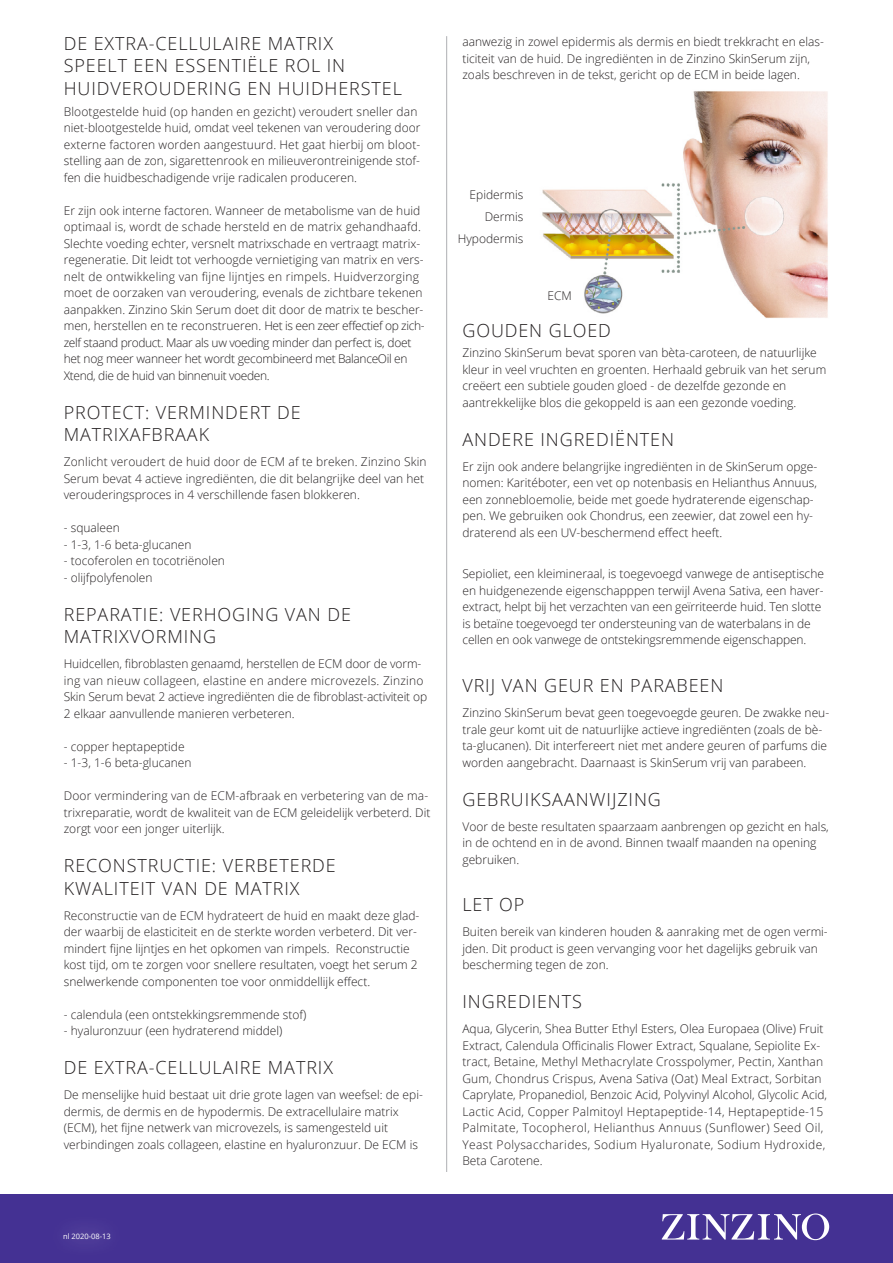
<style>
.page{position:relative;width:893px;height:1263px;background:#fff}
.page>*{position:absolute;margin:0;border:0;box-sizing:border-box;transform-origin:0 0}
.Brödtext{font:300 18px/22.5px "Open Sans";letter-spacing:.05em;color:#231f20}
.Rubbe_12_15{font:300 18px/22.5px "Open Sans";letter-spacing:.05em;color:#231f20}
.Brödtext-2{font:300 12px/16.5px "Open Sans";color:#231f20}
.t1{font:7.5px "Open Sans";color:#fff}
</style>
<div class="page">
<div style="left:0;top:1194px;width:893px;height:69px;background:#443193"></div>
<svg style="left:662px;top:1213px;width:167px;height:27px"></svg>
<hr style="left:446px;top:36px;width:1px;height:1136px;background:#aeafb3">
<img style="left:542px;top:91px;width:286px;height:227px">
<p class="Rubbe_12_15" style="left:64px;top:32px;width:340px">DE EXTRA-CELLULAIRE MATRIX<br>SPEELT EEN ESSENTIËLE ROL IN<br>HUIDVEROUDERING EN HUIDHERSTEL</p>
<p class="Brödtext-2" style="left:64px;top:103px;width:358px">Blootgestelde huid (op handen en gezicht) veroudert sneller dan niet-blootgestelde huid, omdat veel tekenen van veroudering door externe factoren worden aangestuurd. Het gaat hierbij om bloot&shy;stelling aan de zon, sigarettenrook en milieuverontreinigende stof&shy;fen die huidbeschadigende vrije radicalen produceren.</p>
<p class="Brödtext-2" style="left:64px;top:202px;width:362px">Er zijn ook interne factoren. Wanneer de metabolisme van de huid optimaal is, wordt de schade hersteld en de matrix gehandhaafd.<br>Slechte voeding echter, versnelt matrixschade en vertraagt matrix&shy;regeneratie. Dit leidt tot verhoogde vernietiging van matrix en vers&shy;nelt de ontwikkeling van fijne lijntjes en rimpels. Huidverzorging moet de oorzaken van veroudering, evenals de zichtbare tekenen aanpakken. Zinzino Skin Serum doet dit door de matrix te bescher&shy;men, herstellen en te reconstrueren. Het is een zeer effectief op zich&shy;zelf staand product. Maar als uw voeding minder dan perfect is, doet het nog meer wanneer het wordt gecombineerd met BalanceOil en Xtend, die de huid van binnenuit voeden.</p>
<p class="Brödtext" style="left:64px;top:400px;width:238px">PROTECT: VERMINDERT DE<br>MATRIXAFBRAAK</p>
<p class="Brödtext-2" style="left:64px;top:453px;width:364px">Zonlicht veroudert de huid door de ECM af te breken. Zinzino Skin<br>Serum bevat 4 actieve ingrediënten, die dit belangrijke deel van het verouderingsproces in 4 verschillende fasen blokkeren.</p>
<p class="Brödtext-2" style="left:64px;top:519px;width:58px">- squaleen</p>
<p class="Brödtext-2" style="left:64px;top:536px;width:129px">- 1-3, 1-6 beta-glucanen</p>
<p class="Brödtext-2" style="left:64px;top:552px;width:163px">- tocoferolen en tocotriënolen</p>
<p class="Brödtext-2" style="left:64px;top:569px;width:90px">- olijfpolyfenolen</p>
<p class="Brödtext" style="left:64px;top:602px;width:289px">REPARATIE: VERHOGING VAN DE<br>MATRIXVORMING</p>
<p class="Brödtext-2" style="left:64px;top:655px;width:365px">Huidcellen, fibroblasten genaamd, herstellen de ECM door de vorm&shy;ing van nieuw collageen, elastine en andere microvezels. Zinzino Skin Serum bevat 2 actieve ingrediënten die de fibroblast-activiteit op 2 elkaar aanvullende manieren verbeteren.</p>
<p class="Brödtext-2" style="left:64px;top:738px;width:122px">- copper heptapeptide</p>
<p class="Brödtext-2" style="left:64px;top:754px;width:129px">- 1-3, 1-6 beta-glucanen</p>
<p class="Brödtext-2" style="left:64px;top:787px;width:368px">Door vermindering van de ECM-afbraak en verbetering van de ma&shy;trixreparatie, wordt de kwaliteit van de ECM geleidelijk verbeterd. Dit zorgt voor een jonger uiterlijk.</p>
<p class="Brödtext" style="left:64px;top:854px;width:273px">RECONSTRUCTIE: VERBETERDE<br>KWALITEIT VAN DE MATRIX</p>
<p class="Brödtext-2" style="left:64px;top:907px;width:357px">Reconstructie van de ECM hydrateert de huid en maakt deze glad&shy;der waarbij de elasticiteit en de sterkte worden verbeterd. Dit ver&shy;mindert fijne lijntjes en het opkomen van rimpels. Reconstructie kost tijd, om te zorgen voor snellere resultaten, voegt het serum 2 snelwerkende componenten toe voor onmiddellijk effect.</p>
<p class="Brödtext-2" style="left:64px;top:1006px;width:244px">- calendula (een ontstekkingsremmende stof)</p>
<p class="Brödtext-2" style="left:64px;top:1022px;width:220px">- hyaluronzuur (een hydraterend middel)</p>
<p class="Brödtext" style="left:64px;top:1056px;width:271px">DE EXTRA-CELLULAIRE MATRIX</p>
<p class="Brödtext-2" style="left:64px;top:1086px;width:361px">De menselijke huid bestaat uit drie grote lagen van weefsel: de epi&shy;dermis, de dermis en de hypodermis. De extracellulaire matrix (ECM), het fijne netwerk van microvezels, is samengesteld uit verbindingen zoals collageen, elastine en hyaluronzuur. De ECM is</p>
<p class="t1" style="left:63px;top:1231px;width:49px">nl 2020-08-13</p>
<p class="Brödtext-2" style="left:462px;top:33px;width:363px">aanwezig in zowel epidermis als dermis en biedt trekkracht en elas&shy;ticiteit van de huid. De ingrediënten in de Zinzino SkinSerum zijn, zoals beschreven in de tekst, gericht op de ECM in beide lagen.</p>
<p class="Brödtext-2" style="left:470px;top:186px;width:55px">Epidermis</p>
<p class="Brödtext-2" style="left:485px;top:208px;width:40px">Dermis</p>
<p class="Brödtext-2" style="left:458px;top:230px;width:67px">Hypodermis</p>
<p class="Brödtext-2" style="left:547px;top:287px;width:26px">ECM</p>
<p class="Rubbe_12_15" style="left:462px;top:318px;width:150px">GOUDEN GLOED</p>
<p class="Brödtext-2" style="left:462px;top:344px;width:365px">Zinzino SkinSerum bevat sporen van bèta-caroteen, de natuurlijke kleur in veel vruchten en groenten. Herhaald gebruik van het serum creëert een subtiele gouden gloed - de dezelfde gezonde en aantrekkelijke blos die gekoppeld is aan een gezonde voeding.</p>
<p class="Brödtext" style="left:462px;top:428px;width:213px">ANDERE INGREDIËNTEN</p>
<p class="Brödtext-2" style="left:462px;top:458px;width:356px">Er zijn ook andere belangrijke ingrediënten in de SkinSerum opge&shy;nomen: Karitéboter, een vet op notenbasis en Helianthus Annuus, een zonnebloemolie, beide met goede hydraterende eigenschap&shy;pen. We gebruiken ook Chondrus, een zeewier, dat zowel een hy&shy;draterend als een UV-beschermend effect heeft.</p>
<p class="Brödtext-2" style="left:462px;top:565px;width:363px">Sepioliet, een kleimineraal, is toegevoegd vanwege de antiseptische en huidgenezende eigenschapppen terwijl Avena Sativa, een haver&shy;extract, helpt bij het verzachten van een geïrriteerde huid. Ten slotte is betaïne toegevoegd ter ondersteuning van de waterbalans in de cellen en ook vanwege de ontstekingsremmende eigenschappen.</p>
<p class="Brödtext" style="left:462px;top:674px;width:263px">VRIJ VAN GEUR EN PARABEEN</p>
<p class="Brödtext-2" style="left:462px;top:704px;width:368px">Zinzino SkinSerum bevat geen toegevoegde geuren. De zwakke neu&shy;trale geur komt uit de natuurlijke actieve ingrediënten (zoals de bè&shy;ta-glucanen). Dit interfereert niet met andere geuren of parfums die worden aangebracht. Daarnaast is SkinSerum vrij van parabeen.</p>
<p class="Brödtext" style="left:462px;top:787px;width:200px">GEBRUIKSAANWIJZING</p>
<p class="Brödtext-2" style="left:462px;top:818px;width:368px">Voor de beste resultaten spaarzaam aanbrengen op gezicht en hals, in de ochtend en in de avond. Binnen twaalf maanden na opening gebruiken.</p>
<p class="Brödtext" style="left:462px;top:893px;width:64px">LET OP</p>
<p class="Brödtext-2" style="left:462px;top:923px;width:367px">Buiten bereik van kinderen houden &amp; aanraking met de ogen vermi&shy;jden. Dit product is geen vervanging voor het dagelijks gebruik van bescherming tegen de zon.</p>
<p class="Brödtext" style="left:462px;top:990px;width:121px">INGREDIENTS</p>
<p class="Brödtext-2" style="left:462px;top:1020px;width:366px">Aqua, Glycerin, Shea Butter Ethyl Esters, Olea Europaea (Olive) Fruit Extract, Calendula Officinalis Flower Extract, Squalane, Sepiolite Ex&shy;tract, Betaine, Methyl Methacrylate Crosspolymer, Pectin, Xanthan Gum, Chondrus Crispus, Avena Sativa (Oat) Meal Extract, Sorbitan Caprylate, Propanediol, Benzoic Acid, Polyvinyl Alcohol, Glycolic Acid, Lactic Acid, Copper Palmitoyl Heptapeptide-14, Heptapeptide-15<br>Palmitate, Tocopherol, Helianthus Annuus (Sunflower) Seed Oil, Yeast Polysaccharides, Sodium Hyaluronate, Sodium Hydroxide, Beta Carotene.</p>
</div>
